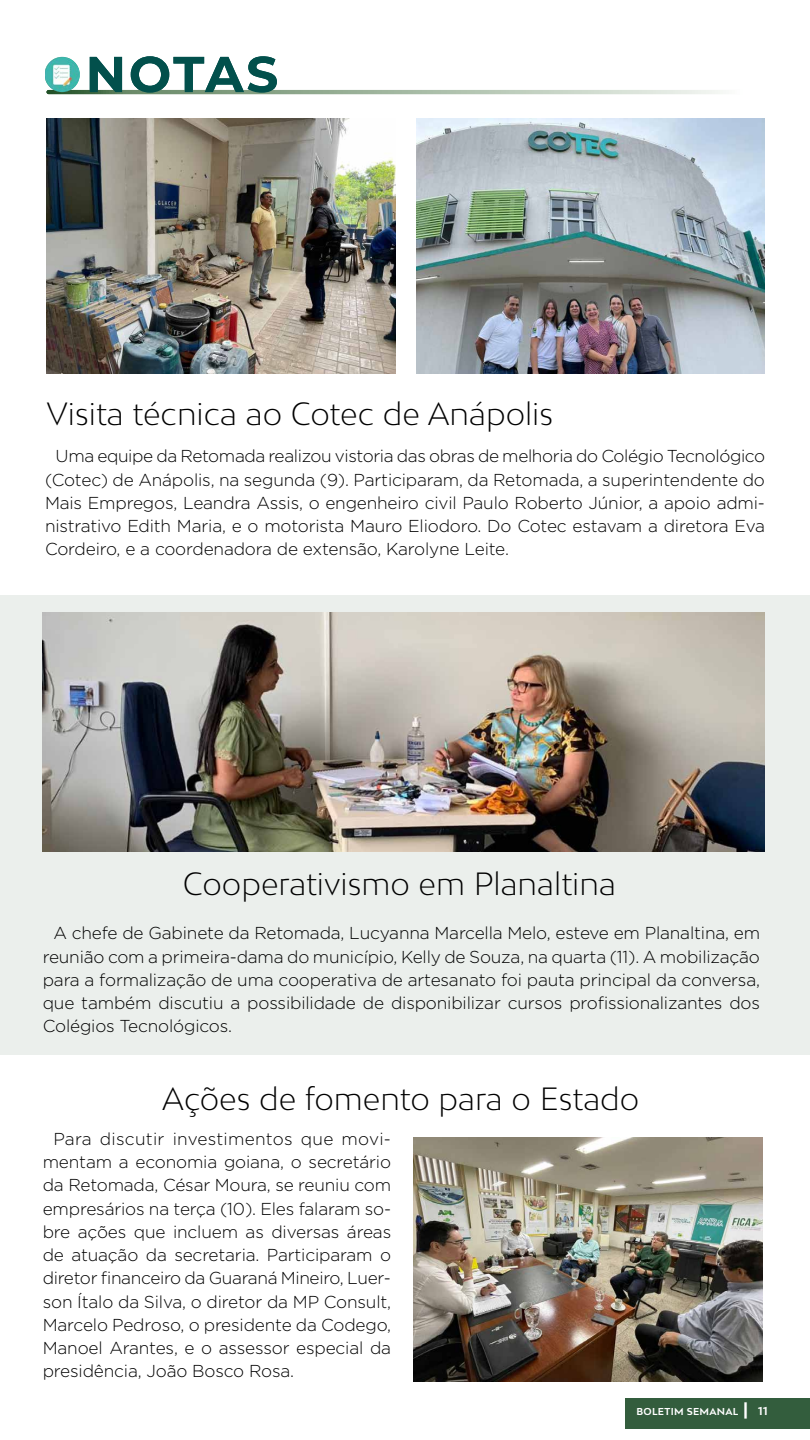
<style>
.page{position:relative;width:810px;height:1440px;background:#fff}
.page>*{position:absolute;margin:0;border:0;box-sizing:border-box;transform-origin:0 0}
.t1{font:700 50.32px "Montserrat";letter-spacing:.045em;color:#02504c}
.t2{font:300 30.38px "Bw Mitga";color:#000}
.t3{font:300 17.25px/23.2px "Gotham";letter-spacing:-.01em;color:#000;text-align:justify}
.t4{font:700 9.45px "Bw Mitga";letter-spacing:.03em;color:#fff}
.s1{font-size:16.27px}
.s2{font-size:10.88px}
</style>
<div class="page">
<div style="left:625px;top:1398px;width:185px;height:31px;background:#335d3d"></div>
<div style="left:0;top:596px;width:810px;height:459px;background:#ebefec"></div>
<img style="left:45px;top:57px;width:35px;height:33px">
<svg style="left:46px;top:90px;width:719px;height:4px"></svg>
<img style="left:43px;top:613px;width:722px;height:239px">
<img style="left:414px;top:1137px;width:348px;height:245px">
<img style="left:46px;top:119px;width:349px;height:255px">
<img style="left:416px;top:119px;width:349px;height:255px">
<h1 class="t1" style="left:86px;top:38px;width:194px">NOTAS</h1>
<h2 class="t2" style="left:46px;top:394px;width:508px">Visita técnica ao Cotec de Anápolis</h2>
<p class="t3" style="left:45px;top:444px;width:722px;text-indent:11px">Uma equipe da Retomada realizou vistoria das obras de melhoria do Colégio Tecnológico (Cotec) de Anápolis, na segunda (9). Participaram, da Retomada, a superintendente do Mais Empregos, Leandra Assis, o engenheiro civil Paulo Roberto Júnior, a apoio admi&shy;nistrativo Edith Maria, e o motorista Mauro Eliodoro. Do Cotec estavam a diretora Eva Cordeiro, e a coordenadora de extensão, Karolyne Leite.</p>
<h2 class="t2" style="left:183px;top:864px;width:435px">Cooperativismo em Planaltina</h2>
<p class="t3" style="left:43px;top:921px;width:719px;text-indent:11px">A chefe de Gabinete da Retomada, Lucyanna Marcella Melo, esteve em Planaltina, em reunião com a primeira-dama do município, Kelly de Souza, na quarta (11). A mobilização para a formalização de uma cooperativa de artesanato foi pauta principal da conversa, que também discutiu a possibilidade de disponibilizar cursos profissionalizantes dos Colégios Tecnológicos.</p>
<h2 class="t2" style="left:162px;top:1079px;width:479px">Ações de fomento para o Estado</h2>
<p class="t3" style="left:43px;top:1127px;width:350px;text-indent:11px">Para discutir investimentos que movi&shy;mentam a economia goiana, o secretário da Retomada, César Moura, se reuniu com empresários na terça (10). Eles falaram so&shy;bre ações que incluem as diversas áreas de atuação da secretaria. Participaram o diretor financeiro da Guaraná Mineiro, Luer&shy;son Ítalo da Silva, o diretor da MP Consult, Marcelo Pedroso, o presidente da Codego, Manoel Arantes, e o assessor especial da presidência, João Bosco Rosa.</p>
<p class="t4" style="left:637px;top:1405px;width:133px">BOLETIM SEMANAL <span class="s1">|</span> <span class="s2">11</span></p>
</div>
